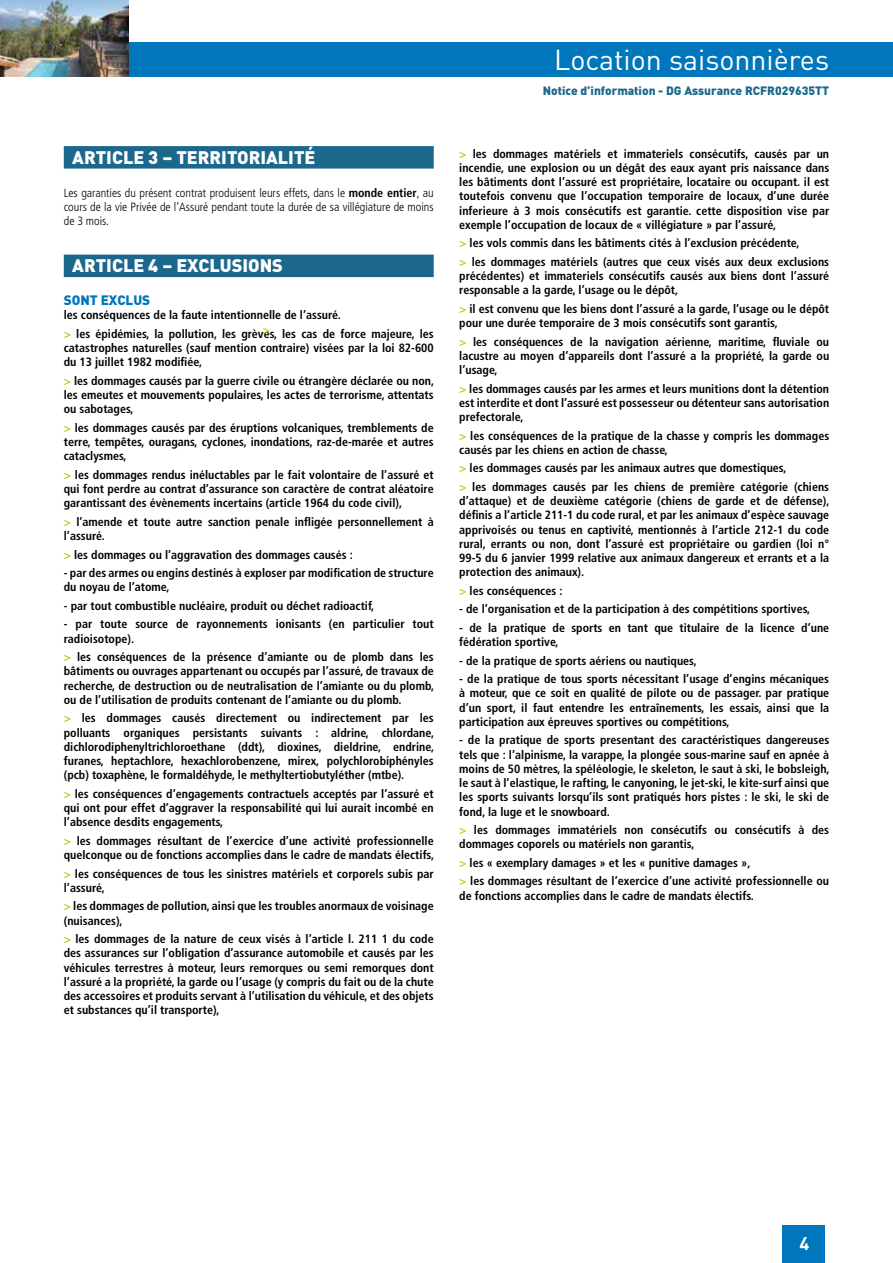
<style>
.page{position:relative;width:893px;height:1263px;background:#fff}
.page>*{position:absolute;margin:0;border:0;box-sizing:border-box;transform-origin:0 0}
.t1{font:28.5px "DIN";color:#fff}
.t2{font:900 22.5px "DIN";color:#fff}
.t3{font:700 18.15px "DIN";color:#fff}
.t4{font:900 18px "DIN";color:#fff}
.t5{font:900 13.5px "DIN";color:#0076bd}
.t6{font:700 condensed 12px/14.2px "Frutiger LT Std";color:#000}
.t7{font:300 condensed 12px/14.2px "Frutiger LT Std";color:#000;text-align:justify}
.t8{font:900 12px "DIN";color:#1c688c}
.t9{font:700 condensed 12px "Frutiger LT Std";color:#b1c906}
.s1{font-weight:700}
.s2{color:#b1c906}
</style>
<div class="page">
<div style="left:64px;top:146px;width:370px;height:23px;background:#1c688c"></div>
<div style="left:64px;top:255px;width:370px;height:22px;background:#1c688c"></div>
<div style="left:0;top:43px;width:893px;height:34px;background:#0076bd"></div>
<div style="left:783px;top:1225px;width:42px;height:38px;background:#0076bd"></div>
<img style="left:0;top:0;width:128px;height:77px">
<h3 class="t4" style="left:72px;top:147px;width:245px">ARTICLE 3 – TERRITORIALITÉ</h3>
<p class="t7" style="left:64px;top:186px;width:371px">Les garanties du présent contrat produisent leurs effets, dans le <span class="s1">monde entier</span>, au cours de la vie Privée de l’Assuré pendant toute la durée de sa villégiature de moins de 3 mois.</p>
<h3 class="t4" style="left:72px;top:255px;width:212px">ARTICLE 4 – EXCLUSIONS</h3>
<p class="t5" style="left:64px;top:292px;width:88px">SONT EXCLUS</p>
<p class="t6" style="left:64px;top:306px;width:371px;line-height:18.5px">les conséquences de la faute intentionnelle de l’assuré.<br><span class="s2">&gt;</span> les épidémies, la pollution, les grèves, les cas de force majeure, les</p>
<p class="t6" style="left:64px;top:341px;width:371px">catastrophes naturelles (sauf mention contraire) visées par la loi 82-600 du 13 juillet 1982 modifiée,</p>
<p class="t6" style="left:64px;top:374px;width:372px;text-align:justify"><span class="s2">&gt;</span> les dommages causés par la guerre civile ou étrangère déclarée ou non, les emeutes et mouvements populaires, les actes de terrorisme, attentats ou sabotages,</p>
<p class="t6" style="left:64px;top:421px;width:371px;text-align:justify"><span class="s2">&gt;</span> les dommages causés par des éruptions volcaniques, tremblements de terre, tempêtes, ouragans, cyclones, inondations, raz-de-marée et autres cataclysmes,</p>
<p class="t6" style="left:64px;top:468px;width:371px;text-align:justify"><span class="s2">&gt;</span> les dommages rendus inéluctables par le fait volontaire de l’assuré et qui font perdre au contrat d’assurance son caractère de contrat aléatoire garantissant des évènements incertains (article 1964 du code civil),</p>
<p class="t6" style="left:64px;top:515px;width:371px"><span class="s2">&gt;</span> l’amende et toute autre sanction penale infligée personnellement à l’assuré.</p>
<p class="t6" style="left:64px;top:548px;width:291px"><span class="s2">&gt;</span> les dommages ou l’aggravation des dommages causés :</p>
<p class="t6" style="left:64px;top:566px;width:371px">- par des armes ou engins destinés à exploser par modification de structure du noyau de l’atome,</p>
<p class="t6" style="left:64px;top:599px;width:312px">- par tout combustible nucléaire, produit ou déchet radioactif,</p>
<p class="t6" style="left:64px;top:617px;width:371px">- par toute source de rayonnements ionisants (en particulier tout radioisotope).</p>
<p class="t6" style="left:64px;top:650px;width:372px;text-align:justify"><span class="s2">&gt;</span> les conséquences de la présence d’amiante ou de plomb dans les bâtiments ou ouvrages appartenant ou occupés par l’assuré, de travaux de recherche, de destruction ou de neutralisation de l’amiante ou du plomb, ou de l’utilisation de produits contenant de l’amiante ou du plomb.</p>
<p class="t6" style="left:64px;top:711px;width:372px;text-align:justify"><span class="s2">&gt;</span> les dommages causés directement ou indirectement par les polluants organiques persistants suivants : aldrine, chlordane, dichlorodiphenyltrichloroethane (ddt), dioxines, dieldrine, endrine, furanes, heptachlore, hexachlorobenzene, mirex, polychlorobiphényles (pcb) toxaphène, le formaldéhyde, le methyltertiobutyléther (mtbe).</p>
<p class="t6" style="left:64px;top:787px;width:371px;text-align:justify"><span class="s2">&gt;</span> les conséquences d’engagements contractuels acceptés par l’assuré et qui ont pour effet d’aggraver la responsabilité qui lui aurait incombé en l’absence desdits engagements,</p>
<p class="t6" style="left:64px;top:834px;width:372px"><span class="s2">&gt;</span> les dommages résultant de l’exercice d’une activité professionnelle quelconque ou de fonctions accomplies dans le cadre de mandats électifs,</p>
<p class="t6" style="left:64px;top:867px;width:371px"><span class="s2">&gt;</span> les conséquences de tous les sinistres matériels et corporels subis par l’assuré,</p>
<p class="t6" style="left:64px;top:899px;width:371px"><span class="s2">&gt;</span> les dommages de pollution, ainsi que les troubles anormaux de voisinage (nuisances),</p>
<p class="t6" style="left:64px;top:932px;width:371px;text-align:justify"><span class="s2">&gt;</span> les dommages de la nature de ceux visés à l’article l. 211 1 du code des assurances sur l’obligation d’assurance automobile et causés par les véhicules terrestres à moteur, leurs remorques ou semi remorques dont l’assuré a la propriété, la garde ou l’usage (y compris du fait ou de la chute des accessoires et produits servant à l’utilisation du véhicule, et des objets et substances qu’il transporte),</p>
<p class="t9" style="left:263px;top:323px;width:9px">&gt;</p>
<h1 class="t1" style="left:554px;top:49px;width:277px">Location saisonnières</h1>
<p class="t8" style="left:543px;top:84px;width:288px">Notice d’information - DG Assurance RCFR029635TT</p>
<p class="t6" style="left:459px;top:147px;width:371px;text-align:justify"><span class="s2">&gt;</span> les dommages matériels et immateriels consécutifs, causés par un incendie, une explosion ou un dégât des eaux ayant pris naissance dans les bâtiments dont l’assuré est propriétaire, locataire ou occupant. il est toutefois convenu que l’occupation temporaire de locaux, d’une durée inferieure à 3 mois consécutifs est garantie. cette disposition vise par exemple l’occupation de locaux de « villégiature » par l’assuré,</p>
<p class="t6" style="left:459px;top:234px;width:371px;line-height:18.5px"><span class="s2">&gt;</span> les vols commis dans les bâtiments cités à l’exclusion précédente,<br><span class="s2">&gt;</span> les dommages matériels (autres que ceux visés aux deux exclusions</p>
<p class="t6" style="left:459px;top:269px;width:371px">précédentes) et immateriels consécutifs causés aux biens dont l’assuré responsable a la garde, l’usage ou le dépôt,</p>
<p class="t6" style="left:459px;top:302px;width:371px"><span class="s2">&gt;</span> il est convenu que les biens dont l’assuré a la garde, l’usage ou le dépôt pour une durée temporaire de 3 mois consécutifs sont garantis,</p>
<p class="t6" style="left:459px;top:335px;width:371px;text-align:justify"><span class="s2">&gt;</span> les conséquences de la navigation aérienne, maritime, fluviale ou lacustre au moyen d’appareils dont l’assuré a la propriété, la garde ou l’usage,</p>
<p class="t6" style="left:459px;top:382px;width:371px;text-align:justify"><span class="s2">&gt;</span> les dommages causés par les armes et leurs munitions dont la détention est interdite et dont l’assuré est possesseur ou détenteur sans autorisation prefectorale,</p>
<p class="t6" style="left:459px;top:429px;width:371px"><span class="s2">&gt;</span> les conséquences de la pratique de la chasse y compris les dommages causés par les chiens en action de chasse,</p>
<p class="t6" style="left:459px;top:459px;width:371px;line-height:18.5px"><span class="s2">&gt;</span> les dommages causés par les animaux autres que domestiques,<br><span class="s2">&gt;</span> les dommages causés par les chiens de première catégorie (chiens</p>
<p class="t6" style="left:459px;top:494px;width:372px;text-align:justify">d’attaque) et de deuxième catégorie (chiens de garde et de défense), définis a l’article 211-1 du code rural, et par les animaux d’espèce sauvage apprivoisés ou tenus en captivité, mentionnés à l’article 212-1 du code rural, errants ou non, dont l’assuré est propriétaire ou gardien (loi n° 99-5 du 6 janvier 1999 relative aux animaux dangereux et errants et a la protection des animaux).</p>
<p class="t6" style="left:459px;top:584px;width:105px"><span class="s2">&gt;</span> les conséquences :</p>
<p class="t6" style="left:459px;top:602px;width:352px">- de l’organisation et de la participation à des compétitions sportives,</p>
<p class="t6" style="left:459px;top:621px;width:371px">- de la pratique de sports en tant que titulaire de la licence d’une fédération sportive,</p>
<p class="t6" style="left:459px;top:654px;width:239px">- de la pratique de sports aériens ou nautiques,</p>
<p class="t6" style="left:459px;top:672px;width:371px;text-align:justify">- de la pratique de tous sports nécessitant l’usage d’engins mécaniques à moteur, que ce soit en qualité de pilote ou de passager. par pratique d’un sport, il faut entendre les entraînements, les essais, ainsi que la participation aux épreuves sportives ou compétitions,</p>
<p class="t6" style="left:459px;top:733px;width:372px;text-align:justify">- de la pratique de sports presentant des caractéristiques dangereuses tels que : l’alpinisme, la varappe, la plongée sous-marine sauf en apnée à moins de 50 mètres, la spéléologie, le skeleton, le saut à ski, le bobsleigh, le saut à l’elastique, le rafting, le canyoning, le jet-ski, le kite-surf ainsi que les sports suivants lorsqu’ils sont pratiqués hors pistes : le ski, le ski de fond, la luge et le snowboard.</p>
<p class="t6" style="left:459px;top:823px;width:371px"><span class="s2">&gt;</span> les dommages immatériels non consécutifs ou consécutifs à des dommages coporels ou matériels non garantis,</p>
<p class="t6" style="left:459px;top:854px;width:371px;line-height:18.5px"><span class="s2">&gt;</span> les « exemplary damages » et les « punitive damages »,<br><span class="s2">&gt;</span> les dommages résultant de l’exercice d’une activité professionnelle ou</p>
<p class="t6" style="left:459px;top:889px;width:296px">de fonctions accomplies dans le cadre de mandats électifs.</p>
<h2 class="t2" style="left:798px;top:1220px;width:14px">4</h2>
<h3 class="t3" style="left:800px;top:1233px;width:11px">4</h3>
</div>
